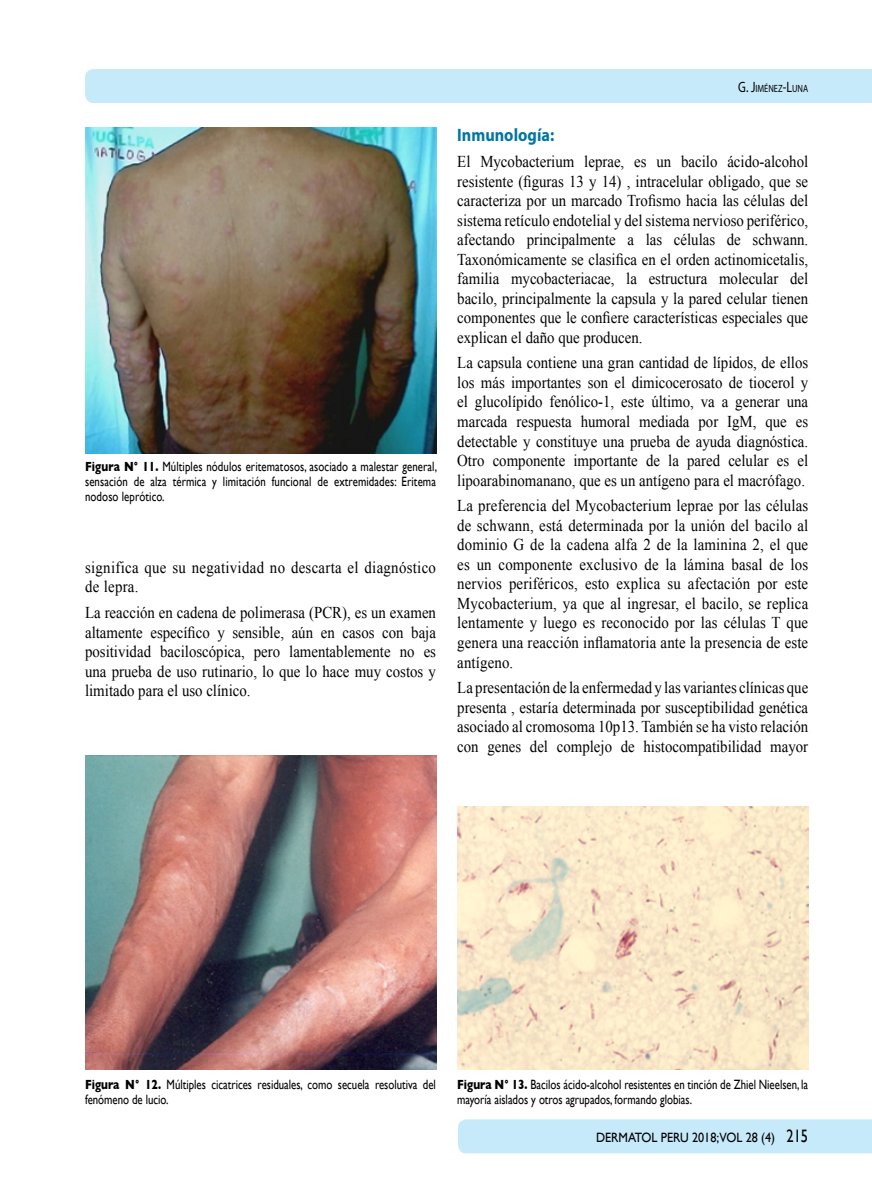
<style>
.page{position:relative;width:872px;height:1191px;background:#fff}
.page>*{position:absolute;margin:0;border:0;box-sizing:border-box;transform-origin:0 0}
.t1{font:700 18px "Myriad Pro";color:#0076a3;scale:.9 1}
.t2{font:16.5px/19.5px "Times New Roman";color:#000;text-align:justify;scale:.9 1}
.t3{font:16.5px/19.5px "Times New Roman";letter-spacing:.02em;color:#000;scale:.9 1}
.t4{font:13.5px/15px "Gill Sans";color:#000;scale:.8 1}
.t5{font:13.5px "Gill Sans";color:#000;scale:.9 1}
.t6{font:10.5px "Myriad Pro";color:#000;scale:.8 1}
.s1{font-weight:700}
.s2{font-size:15px}
.s3{font-size:18px}
</style>
<div class="page">
<div style="left:85px;top:69px;width:787px;height:34px;background:#c7eafb"></div>
<div style="left:458px;top:1119px;width:414px;height:34px;background:#c7eafb"></div>
<img style="left:85px;top:128px;width:351px;height:325px">
<img style="left:85px;top:755px;width:351px;height:315px">
<img style="left:457px;top:806px;width:351px;height:264px">
<p class="t4" style="left:85px;top:459px;width:441px;text-align:justify"><span class="s1">Figura N° 11.</span> Múltiples nódulos eritematosos, asociado a malestar general, sensación de alza térmica y limitación funcional de extremidades: Eritema nodoso leprótico.</p>
<p class="t3" style="left:85px;top:557px;width:391px">significa que su negatividad no descarta el diagnóstico de lepra.</p>
<p class="t2" style="left:85px;top:603px;width:391px">La reacción en cadena de polimerasa (PCR), es un examen altamente específico y sensible, aún en casos con baja positividad baciloscópica, pero lamentablemente no es una prueba de uso rutinario, lo que lo hace muy costos y limitado para el uso clínico.</p>
<p class="t6" style="left:738px;top:82px;width:89px"><span class="s2">G. J</span>IMÉNEZ<span class="s2">-L</span>UNA</p>
<p class="t1" style="left:457px;top:123px;width:109px">Inmunología:</p>
<p class="t2" style="left:457px;top:151px;width:391px">El Mycobacterium leprae, es un bacilo ácido-alcohol resistente (figuras 13 y 14) , intracelular obligado, que se caracteriza por un marcado Trofismo hacia las células del sistema retículo endotelial y del sistema nervioso periférico, afectando principalmente a las células de schwann.<br>Taxonómicamente se clasifica en el orden actinomicetalis, familia mycobacteriacae, la estructura molecular del bacilo, principalmente la capsula y la pared celular tienen componentes que le confiere características especiales que explican el daño que producen.</p>
<p class="t2" style="left:457px;top:353px;width:391px">La capsula contiene una gran cantidad de lípidos, de ellos los más importantes son el dimicocerosato de tiocerol y el glucolípido fenólico-1, este último, va a generar una marcada respuesta humoral mediada por IgM, que es detectable y constituye una prueba de ayuda diagnóstica.<br>Otro componente importante de la pared celular es el lipoarabinomanano, que es un antígeno para el macrófago.</p>
<p class="t2" style="left:457px;top:496px;width:391px">La preferencia del Mycobacterium leprae por las células de schwann, está determinada por la unión del bacilo al dominio G de la cadena alfa 2 de la laminina 2, el que es un componente exclusivo de la lámina basal de los nervios periféricos, esto explica su afectación por este Mycobacterium, ya que al ingresar, el bacilo, se replica lentamente y luego es reconocido por las células T que genera una reacción inflamatoria ante la presencia de este antígeno.</p>
<p class="t2" style="left:457px;top:678px;width:391px">La presentación de la enfermedad y las variantes clínicas que presenta , estaría determinada por susceptibilidad genética asociado al cromosoma 10p13. También se ha visto relación con genes del complejo de histocompatibilidad mayor</p>
<p class="t4" style="left:85px;top:1077px;width:440px"><span class="s1">Figura N° 12.</span> Múltiples cicatrices residuales, como secuela resolutiva del fenómeno de lucio.</p>
<p class="t4" style="left:457px;top:1077px;width:440px"><span class="s1">Figura N° 13.</span> Bacilos ácido-alcohol resistentes en tinción de Zhiel Nieelsen, la mayoría aislados y otros agrupados, formando globias.</p>
<p class="t5" style="left:596px;top:1129px;width:237px">DERMATOL PERU 2018;VOL 28 (4) <span class="s3">215</span></p>
</div>
